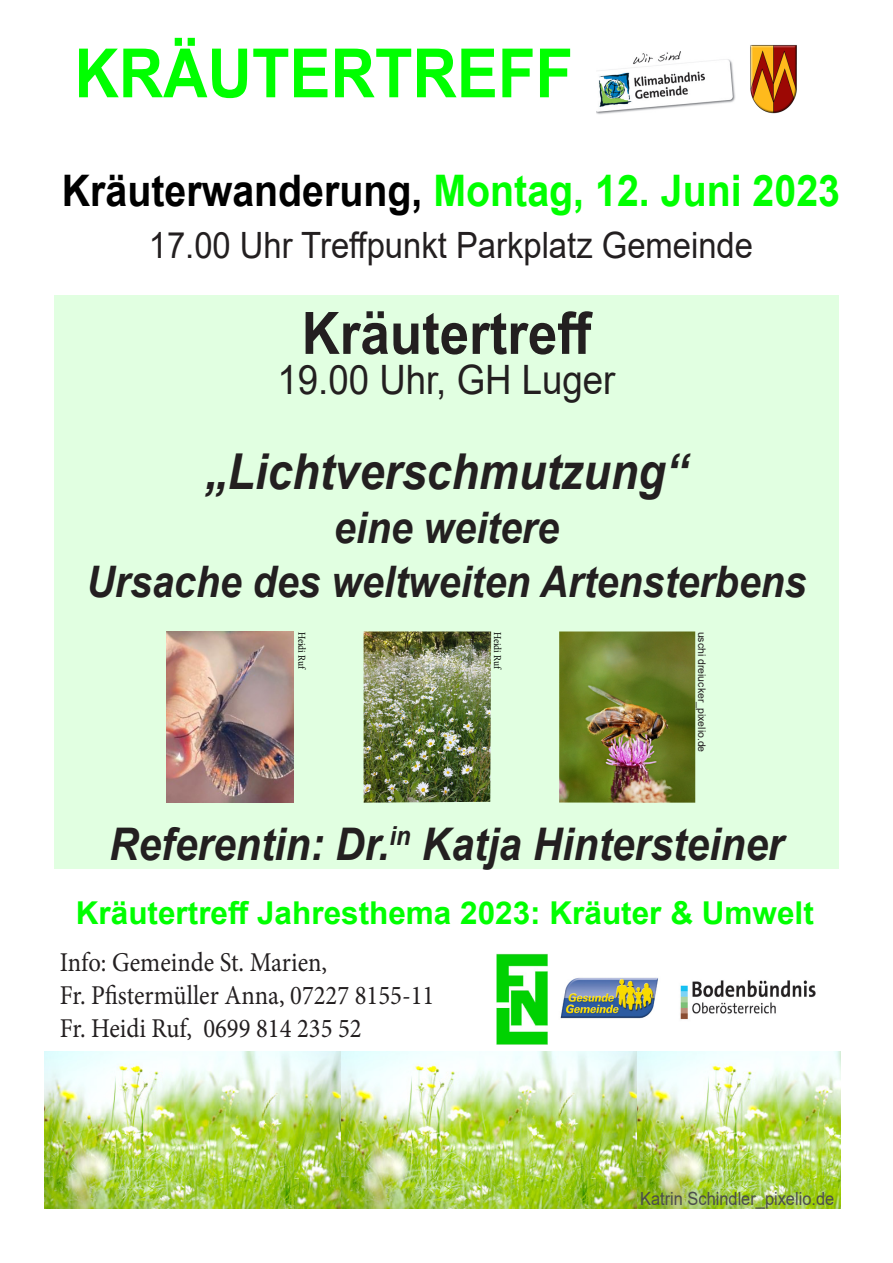
<style>
.page{position:relative;width:893px;height:1263px;background:#fff}
.page>*{position:absolute;margin:0;border:0;box-sizing:border-box;transform-origin:0 0}
.t1{font:700 67.95px "Arial";color:#0f0;scale:.9 1}
.t2{font:700 58.5px "Arial";color:#231f20;scale:.9 1}
.t3{font:italic 700 49.5px "Arial";color:#231f20;scale:.9 1}
.t4{font:italic 700 45px "Arial";color:#231f20;scale:.9 1}
.t5{font:italic 700 43.5px "Arial";color:#231f20;scale:.9 1}
.t6{font:700 43.5px "Arial";color:#0f0;scale:.9 1}
.t7{font:40.5px "Arial";color:#231f20;scale:.9 1}
.t8{font:36.3px "Arial";color:#231f20;scale:.9 1}
.t9{font:700 31.5px "Arial";color:#0f0}
.t10{font:27.15px "Minion Pro";color:#231f20;scale:.9 1}
.t11{font:18.15px "Arial";color:#4b4c4d;scale:.9 1}
.t12{font:10.5px "Arial";color:#231f20}
.t13{font:10.5px "Minion Pro";color:#000;scale:.9 1}
.s1{color:#000}
</style>
<div class="page">
<img style="left:44px;top:1052px;width:797px;height:156px">
<img style="left:496px;top:954px;width:51px;height:90px">
<div style="left:54px;top:296px;width:785px;height:572px;background:#e1ffe1"></div>
<img style="left:597px;top:52px;width:138px;height:62px">
<img style="left:560px;top:977px;width:99px;height:42px">
<img style="left:750px;top:45px;width:47px;height:69px">
<img style="left:680px;top:980px;width:136px;height:40px">
<img style="left:167px;top:631px;width:126px;height:172px">
<img style="left:364px;top:631px;width:127px;height:172px">
<img style="left:559px;top:631px;width:136px;height:172px">
<p class="t1" style="left:74px;top:26px;width:555px">KRÄUTERTREFF</p>
<p class="t6" style="left:62px;top:160px;width:866px"><span class="s1">Kräuterwanderung,</span> Montag, 12. Juni 2023</p>
<p class="t8" style="left:149px;top:220px;width:673px">17.00 Uhr Treffpunkt Parkplatz Gemeinde</p>
<p class="t2" style="left:302px;top:292px;width:325px">Kräutertreff</p>
<p class="t7" style="left:277px;top:352px;width:377px">19.00 Uhr, GH Luger</p>
<p class="t3" style="left:205px;top:438px;width:538px">„Lichtverschmutzung“</p>
<p class="t5" style="left:334px;top:499px;width:252px">eine weitere</p>
<p class="t5" style="left:86px;top:553px;width:801px">Ursache des weltweiten Artensterbens</p>
<p class="t13" style="left:309px;top:631px;width:43px;rotate:90deg">Heidi Ruf</p>
<p class="t13" style="left:504px;top:631px;width:43px;rotate:90deg">Heidi Ruf</p>
<p class="t12" style="left:709px;top:631px;width:122px;rotate:90deg">uschi dreiucker_pixelio.de</p>
<p class="t4" style="left:109px;top:814px;width:751px">Referentin: Dr.<sup>in</sup> Katja Hintersteiner</p>
<p class="t9" style="left:76px;top:891px;width:739px">Kräutertreff Jahresthema 2023: Kräuter &amp; Umwelt</p>
<p class="t10" style="left:60px;top:944px;width:299px">Info: Gemeinde St. Marien,</p>
<p class="t10" style="left:60px;top:977px;width:418px">Fr. Pfistermüller Anna, 07227 8155-11</p>
<p class="t10" style="left:60px;top:1010px;width:337px">Fr. Heidi Ruf, 0699 814 235 52</p>
<p class="t11" style="left:640px;top:1186px;width:217px">Katrin Schindler_pixelio.de</p>
</div>
